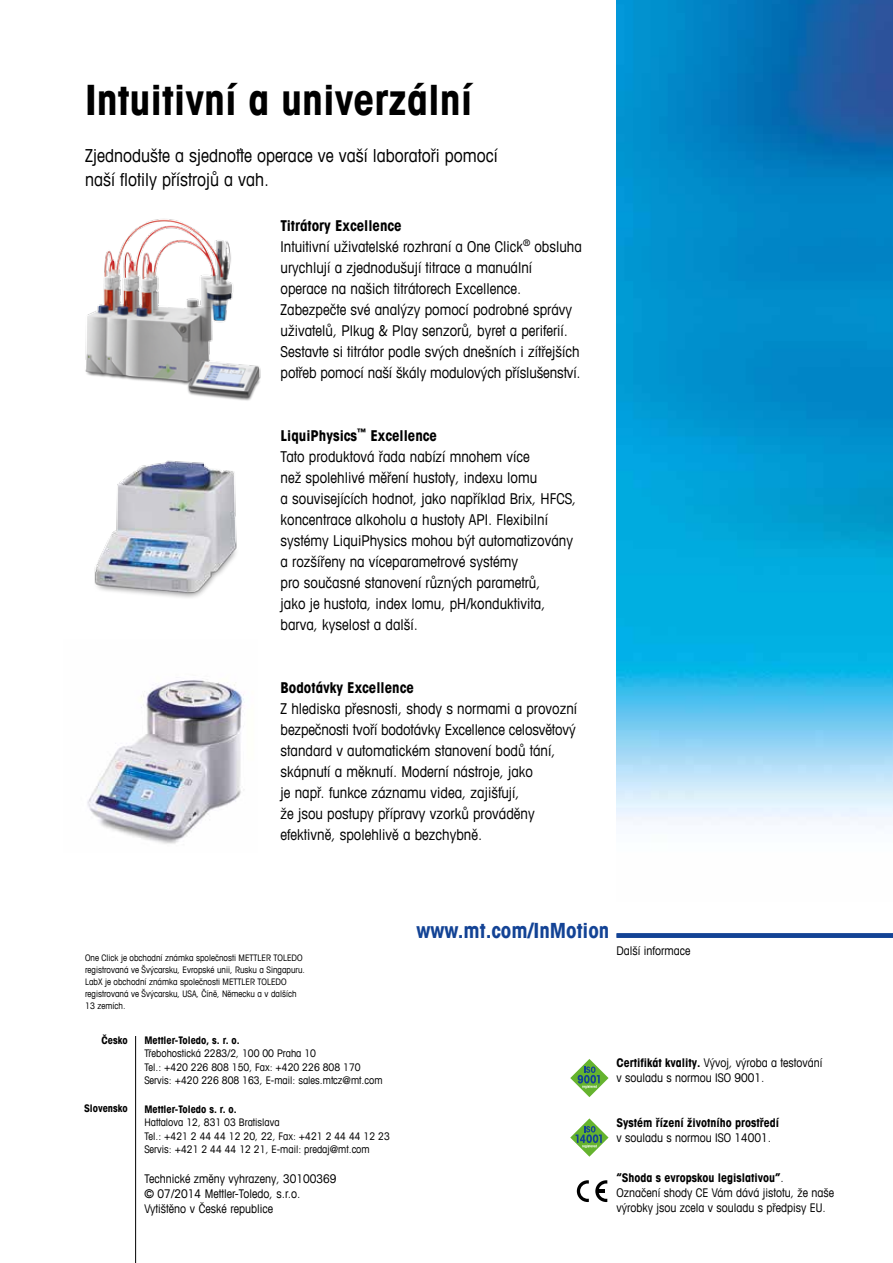
<style>
.page{position:relative;width:893px;height:1263px;background:#fff}
.page>*{position:absolute;margin:0;border:0;box-sizing:border-box;transform-origin:0 0}
.t1{font:700 condensed 42px "Avant Garde Com";color:#000}
.t2{font:700 condensed 21px "Avant Garde Com";color:#134395}
.t3{font:condensed 18px/24px "Avant Garde Com";color:#000}
.t4{font:condensed 15px/21px "Avant Garde Com";color:#000}
.t5{font:700 condensed 15px "Avant Garde Com";color:#000}
.t6{font:condensed 12px/15px "Avant Garde Com";color:#000}
.t7{font:700 condensed 12px "Avant Garde Com";color:#000}
.t8{font:condensed 10.5px/13.5px "Avant Garde Com";color:#000}
.t9{font:700 condensed 10.5px "Avant Garde Com";color:#000}
.t10{font:condensed 9px/12px "Avant Garde Com";color:#000}
.s1{font-weight:700}
</style>
<div class="page">
<img style="left:617px;top:0;width:275px;height:828px">
<img style="left:892px;top:0;width:1px;height:825px">
<div style="left:617px;top:933px;width:276px;height:5px;background:#134395"></div>
<img style="left:85px;top:219px;width:176px;height:182px">
<img style="left:94px;top:460px;width:143px;height:138px">
<img style="left:87px;top:680px;width:157px;height:164px">
<svg style="left:570px;top:1118px;width:38px;height:39px"></svg>
<svg style="left:570px;top:1059px;width:38px;height:38px"></svg>
<svg style="left:577px;top:1180px;width:12px;height:22px"></svg>
<svg style="left:595px;top:1180px;width:12px;height:22px"></svg>
<hr style="left:135px;top:1036px;width:1px;height:227px;background:#000">
<h1 class="t1" style="left:85px;top:73px;width:389px">Intuitivní a univerzální</h1>
<p class="t3" style="left:85px;top:143px;width:414px">Zjednodušte a sjednoťte operace ve vaší laboratoři pomocí naší flotily přístrojů a vah.</p>
<p class="t4" style="left:281px;top:215px;width:303px"><span class="s1">Titrátory Excellence<br></span>Intuitivní uživatelské rozhraní a One Click<sup>®</sup> obsluha urychlují a zjednodušují titrace a manuální operace na našich titrátorech Excellence.<br>Zabezpečte své analýzy pomocí podrobné správy uživatelů, Plkug &amp; Play senzorů, byret a periferií.<br>Sestavte si titrátor podle svých dnešních i zítřejších potřeb pomocí naší škály modulových příslušenství.</p>
<p class="t4" style="left:281px;top:425px;width:297px"><span class="s1">LiquiPhysics</span><sup>™</sup> <span class="s1">Excellence<br></span>Tato produktová řada nabízí mnohem více<br>než spolehlivé měření hustoty, indexu lomu<br>a souvisejících hodnot, jako například Brix, HFCS, koncentrace alkoholu a hustoty API. Flexibilní systémy LiquiPhysics mohou být automatizovány a rozšířeny na víceparametrové systémy<br>pro současné stanovení různých parametrů,<br>jako je hustota, index lomu, pH/konduktivita, barva, kyselost a další.</p>
<p class="t5" style="left:281px;top:678px;width:135px">Bodotávky Excellence</p>
<p class="t4" style="left:281px;top:698px;width:298px">Z hlediska přesnosti, shody s normami a provozní bezpečnosti tvoří bodotávky Excellence celosvětový standard v automatickém stanovení bodů tání, skápnutí a měknutí. Moderní nástroje, jako<br>je např. funkce záznamu videa, zajišťují,<br>že jsou postupy přípravy vzorků prováděny efektivně, spolehlivě a bezchybně.</p>
<p class="t10" style="left:85px;top:951px;width:221px">One Click je obchodní známka společnosti METTLER TOLEDO registrovaná ve Švýcarsku, Evropské unii, Rusku a Singapuru.<br>LabX je obchodní známka společnosti METTLER TOLEDO registrovaná ve Švýcarsku, USA, Číně, Německu a v dalších 13 zemích.</p>
<p class="t9" style="left:144px;top:1033px;width:97px">Mettler-Toledo, s. r. o.</p>
<p class="t8" style="left:144px;top:1046px;width:240px">Třebohostická 2283/2, 100 00 Praha 10<br>Tel.: +420 226 808 150, Fax: +420 226 808 170<br>Servis: +420 226 808 163, E-mail: sales.mtcz@mt.com</p>
<p class="t9" style="left:144px;top:1102px;width:94px">Mettler-Toledo s. r. o.</p>
<p class="t8" style="left:144px;top:1115px;width:247px">Hattalova 12, 831 03 Bratislava<br>Tel.: +421 2 44 44 12 20, 22, Fax: +421 2 44 44 12 23<br>Servis: +421 2 44 44 12 21, E-mail: predaj@mt.com</p>
<p class="t6" style="left:144px;top:1171px;width:193px">Technické změny vyhrazeny, 30100369 © 07/2014 Mettler-Toledo, s.r.o.<br>Vytištěno v České republice</p>
<p class="t9" style="left:102px;top:1033px;width:28px">Česko</p>
<p class="t9" style="left:84px;top:1102px;width:45px">Slovensko</p>
<h2 class="t2" style="left:416px;top:917px;width:194px">www.mt.com/InMotion</h2>
<p class="t6" style="left:617px;top:943px;width:75px">Další informace</p>
<p class="t6" style="left:617px;top:1055px;width:207px"><span class="s1">Certifikát kvality.</span> Vývoj, výroba a testování v souladu s normou ISO 9001.</p>
<p class="t7" style="left:617px;top:1115px;width:164px">Systém řízení životního prostředí</p>
<p class="t6" style="left:617px;top:1130px;width:156px">v souladu s normou ISO 14001.</p>
<p class="t6" style="left:617px;top:1170px;width:219px"><span class="s1">“Shoda s evropskou legislativou”</span>.<br>Označení shody CE Vám dává jistotu, že naše výrobky jsou zcela v souladu s předpisy EU.</p>
</div>
